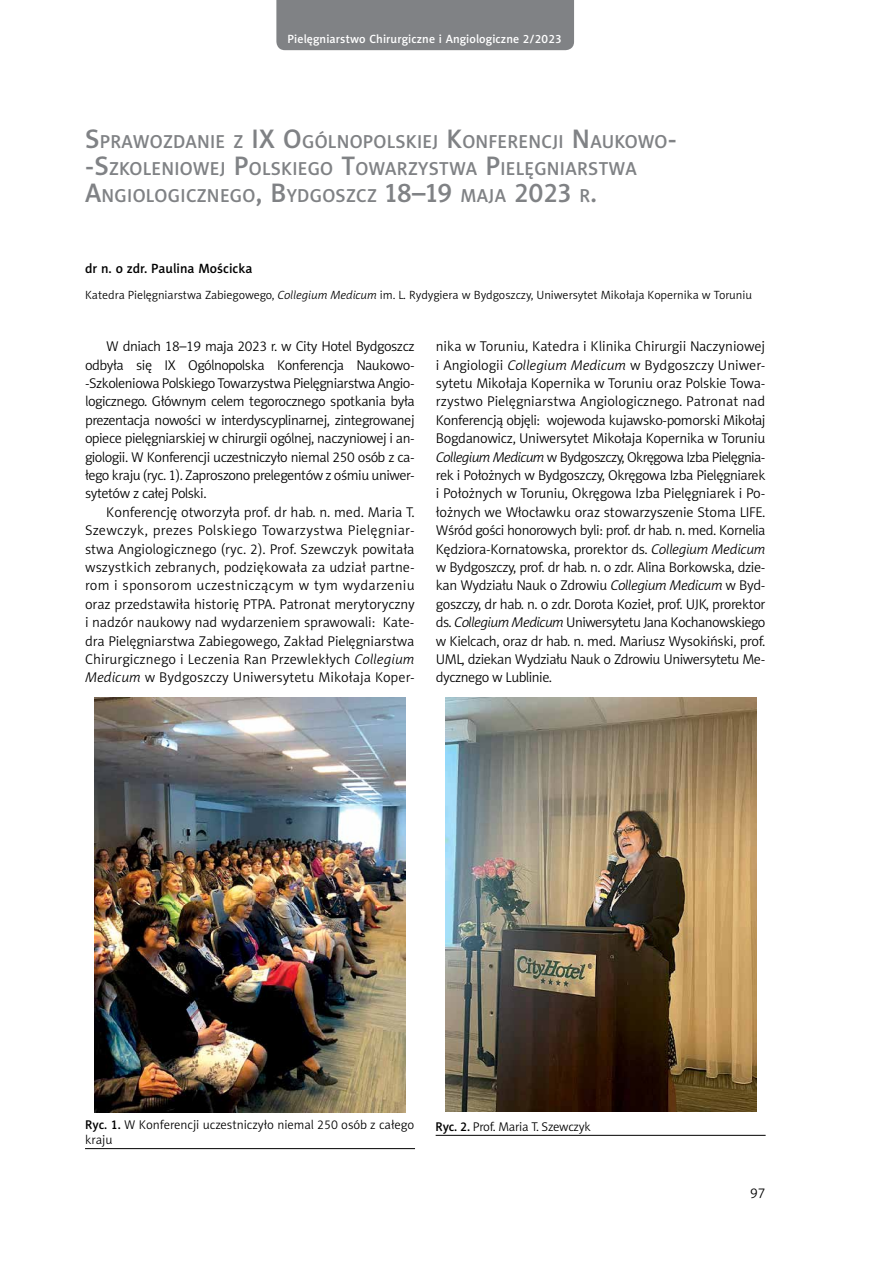
<style>
.page{position:relative;width:893px;height:1263px;background:#fff}
.page>*{position:absolute;margin:0;border:0;box-sizing:border-box;transform-origin:0 0}
.t1{font:18.9px/27px "Naomi Sans EFNPS Medium";letter-spacing:.015em;color:#808285}
.t2{font:14.25px/18.5px "Naomi Sans EFN Light";letter-spacing:-.03em;color:#000;text-align:justify}
.t3{font:13.5px "Naomi Sans EFN Medium";color:#000}
.t4{font:12.75px/15px "Naomi Sans EFN Light";color:#000}
.t5{font:12.75px "Naomi Sans EFN Light";letter-spacing:-.02em;color:#000}
.t6{font:12px "Naomi Sans EFN Light";color:#000}
.t7{font:12px "Naomi Sans EFN Medium";letter-spacing:.01em;color:#fff}
.s1{font-size:27px}
.s2{font-style:italic}
.s3{font-family:"Naomi Sans EFN Medium"}
</style>
<div class="page">
<div style="left:276px;top:0;width:298px;height:50px;background:#808285"></div>
<img style="left:95px;top:697px;width:310px;height:415px">
<img style="left:445px;top:697px;width:311px;height:414px">
<hr style="left:85px;top:1148px;width:330px;height:1px;background:#000">
<hr style="left:436px;top:1135px;width:330px;height:1px;background:#000">
<p class="t7" style="left:288px;top:32px;width:276px">Pielęgniarstwo Chirurgiczne i Angiologiczne 2/2023</p>
<h1 class="t1" style="left:85px;top:128px;width:593px"><span class="s1">S</span>PRAWOZDANIE Z <span class="s1">IX O</span>GÓLNOPOLSKIEJ <span class="s1">K</span>ONFERENCJI <span class="s1">N</span>AUKOWO<span class="s1">--S</span>ZKOLENIOWEJ <span class="s1">P</span>OLSKIEGO <span class="s1">T</span>OWARZYSTWA <span class="s1">P</span>IELĘGNIARSTWA<br><span class="s1">A</span>NGIOLOGICZNEGO<span class="s1">, B</span>YDGOSZCZ <span class="s1">18–19</span> MAJA <span class="s1">2023</span> R<span class="s1">.</span></h1>
<p class="t3" style="left:85px;top:260px;width:169px">dr n. o zdr. Paulina Mościcka</p>
<p class="t6" style="left:85px;top:289px;width:668px">Katedra Pielęgniarstwa Zabiegowego, <span class="s2">Collegium Medicum</span> im. L. Rydygiera w Bydgoszczy, Uniwersytet Mikołaja Kopernika w Toruniu</p>
<p class="t2" style="left:85px;top:337px;width:331px;text-indent:21px">W dniach 18–19 maja 2023 r. w City Hotel Bydgoszcz odbyła się IX Ogólnopolska Konferencja Naukowo--Szkoleniowa Polskiego Towarzystwa Pielęgniarstwa Angio&shy;logicznego. Głównym celem tegorocznego spotkania była prezentacja nowości w interdyscyplinarnej, zintegrowanej opiece pielęgniarskiej w chirurgii ogólnej, naczyniowej i an&shy;giologii. W Konferencji uczestniczyło niemal 250 osób z ca&shy;łego kraju (ryc. 1). Zaproszono prelegentów z ośmiu uniwer&shy;sytetów z całej Polski.</p>
<p class="t2" style="left:85px;top:503px;width:331px;text-indent:21px">Konferencję otworzyła prof. dr hab. n. med. Maria T.<br>Szewczyk, prezes Polskiego Towarzystwa Pielęgniar&shy;stwa Angiologicznego (ryc. 2). Prof. Szewczyk powitała wszystkich zebranych, podziękowała za udział partne&shy;rom i sponsorom uczestniczącym w tym wydarzeniu oraz przedstawiła historię PTPA. Patronat merytoryczny i nadzór naukowy nad wydarzeniem sprawowali: Kate&shy;dra Pielęgniarstwa Zabiegowego, Zakład Pielęgniarstwa Chirurgicznego i Leczenia Ran Przewlekłych <span class="s2">Collegium Medicum</span> w Bydgoszczy Uniwersytetu Mikołaja Koper-</p>
<p class="t2" style="left:436px;top:337px;width:331px">nika w Toruniu, Katedra i Klinika Chirurgii Naczyniowej i Angiologii <span class="s2">Collegium Medicum</span> w Bydgoszczy Uniwer&shy;sytetu Mikołaja Kopernika w Toruniu oraz Polskie Towa&shy;rzystwo Pielęgniarstwa Angiologicznego. Patronat nad Konferencją objęli: wojewoda kujawsko-pomorski Mikołaj Bogdanowicz, Uniwersytet Mikołaja Kopernika w Toruniu <span class="s2">Collegium Medicum</span> w Bydgoszczy, Okręgowa Izba Pielęgnia&shy;rek i Położnych w Bydgoszczy, Okręgowa Izba Pielęgniarek i Położnych w Toruniu, Okręgowa Izba Pielęgniarek i Po&shy;łożnych we Włocławku oraz stowarzyszenie Stoma LIFE.<br>Wśród gości honorowych byli: prof. dr hab. n. med. Kornelia Kędziora-Kornatowska, prorektor ds. <span class="s2">Collegium Medicum </span>w Bydgoszczy, prof. dr hab. n. o zdr. Alina Borkowska, dzie&shy;kan Wydziału Nauk o Zdrowiu <span class="s2">Collegium Medicum</span> w Byd&shy;goszczy, dr hab. n. o zdr. Dorota Kozieł, prof. UJK, prorektor ds. <span class="s2">Collegium Medicum</span> Uniwersytetu Jana Kochanowskiego w Kielcach, oraz dr hab. n. med. Mariusz Wysokiński, prof.<br>UML, dziekan Wydziału Nauk o Zdrowiu Uniwersytetu Me&shy;dycznego w Lublinie.</p>
<p class="t4" style="left:85px;top:1117px;width:331px"><span class="s3">Ryc. 1.</span> W Konferencji uczestniczyło niemal 250 osób z całego kraju</p>
<p class="t5" style="left:436px;top:1119px;width:157px"><span class="s3">Ryc. 2.</span> Prof. Maria T. Szewczyk</p>
<p class="t2" style="left:750px;top:1183px;width:17px">97</p>
</div>
